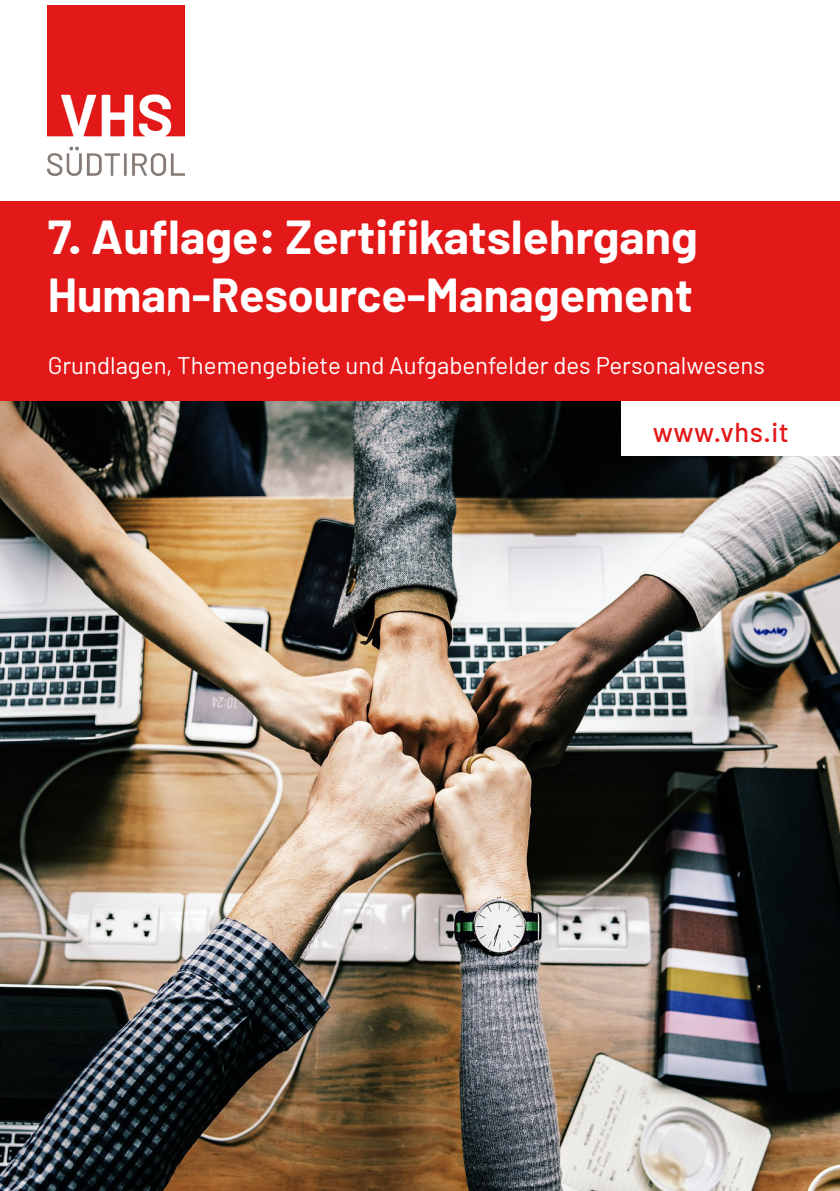
<style>
.page{position:relative;width:840px;height:1191px;background:#fff}
.page>*{position:absolute;margin:0;border:0;box-sizing:border-box;transform-origin:0 0}
.t1{font:700 46.6px "Barlow";color:#fff}
.t2{font:500 27.2px "Barlow";letter-spacing:.02em;color:#e31818}
.t3{font:24px "Barlow";color:#fff}
</style>
<div class="page">
<div style="left:0;top:202px;width:839px;height:199px;background:#e31818"></div>
<img style="left:0;top:401px;width:839px;height:790px">
<div style="left:621px;top:401px;width:218px;height:54px;background:#fff"></div>
<img style="left:48px;top:6px;width:136px;height:169px">
<p class="t1" style="left:48px;top:208px;width:651px">7. Auflage: Zertifikatslehrgang</p>
<p class="t1" style="left:48px;top:266px;width:646px">Human-Resource-Management</p>
<p class="t3" style="left:48px;top:351px;width:718px">Grundlagen, Themengebiete und Aufgabenfelder des Personalwesens</p>
<p class="t2" style="left:652px;top:415px;width:138px">www.vhs.it</p>
</div>
